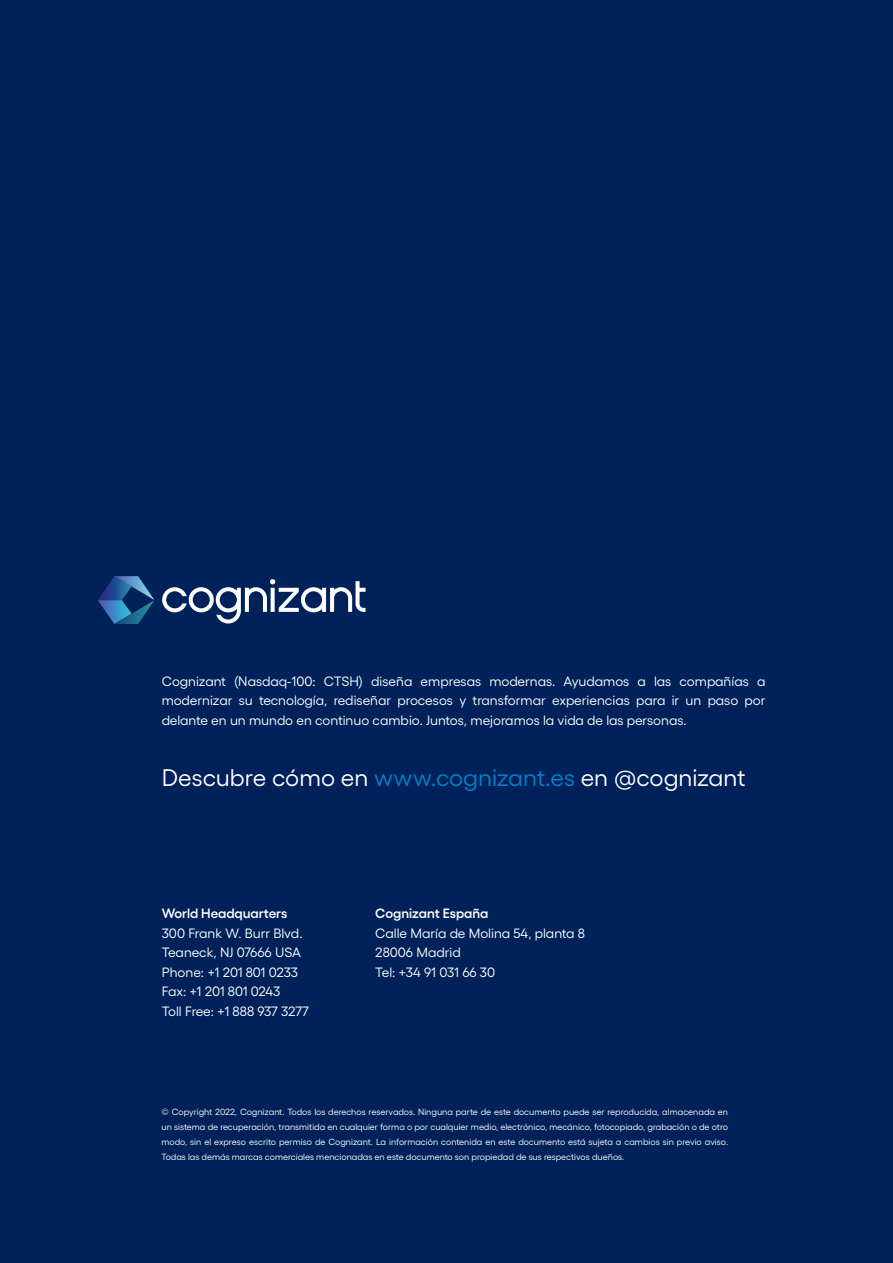
<style>
.page{position:relative;width:893px;height:1263px;background:#002159}
.page>*{position:absolute;margin:0;border:0;box-sizing:border-box;transform-origin:0 0}
.t1{font:24px "Gellix";color:#fff}
.t2{font:13.5px/19.5px "Gellix";color:#fff}
.t3{font:600 13.5px "Gellix";color:#fff}
.t4{font:9px/15px "Gellix";color:#fff;text-align:justify}
.s1{color:#0081c6}
</style>
<div class="page">
<svg style="left:162px;top:579px;width:204px;height:44px"></svg>
<svg style="left:98px;top:576px;width:56px;height:48px"></svg>
<p class="t2" style="left:162px;top:670px;width:605px;text-align:justify">Cognizant (Nasdaq-100: CTSH) diseña empresas modernas. Ayudamos a las compañías a modernizar su tecnología, rediseñar procesos y transformar experiencias para ir un paso por delante en un mundo en continuo cambio. Juntos, mejoramos la vida de las personas.</p>
<h1 class="t1" style="left:162px;top:759px;width:585px">Descubre cómo en <span class="s1">www.cognizant.es</span> en @cognizant</h1>
<h2 class="t3" style="left:162px;top:903px;width:127px">World Headquarters</h2>
<h2 class="t2" style="left:162px;top:922px;width:149px">300 Frank W. Burr Blvd.<br>Teaneck, NJ 07666 USA<br>Phone: +1 201 801 0233<br>Fax: +1 201 801 0243<br>Toll Free: +1 888 937 3277</h2>
<h2 class="t3" style="left:375px;top:903px;width:115px">Cognizant España</h2>
<h2 class="t2" style="left:375px;top:922px;width:211px">Calle María de Molina 54, planta 8<br>28006 Madrid<br>Tel: +34 91 031 66 30</h2>
<p class="t4" style="left:162px;top:1104px;width:568px">© Copyright 2022, Cognizant. Todos los derechos reservados. Ninguna parte de este documento puede ser reproducida, almacenada en un sistema de recuperación, transmitida en cualquier forma o por cualquier medio, electrónico, mecánico, fotocopiado, grabación o de otro modo, sin el expreso escrito permiso de Cognizant. La información contenida en este documento está sujeta a cambios sin previo aviso.<br>Todas las demás marcas comerciales mencionadas en este documento son propiedad de sus respectivos dueños.</p>
</div>
